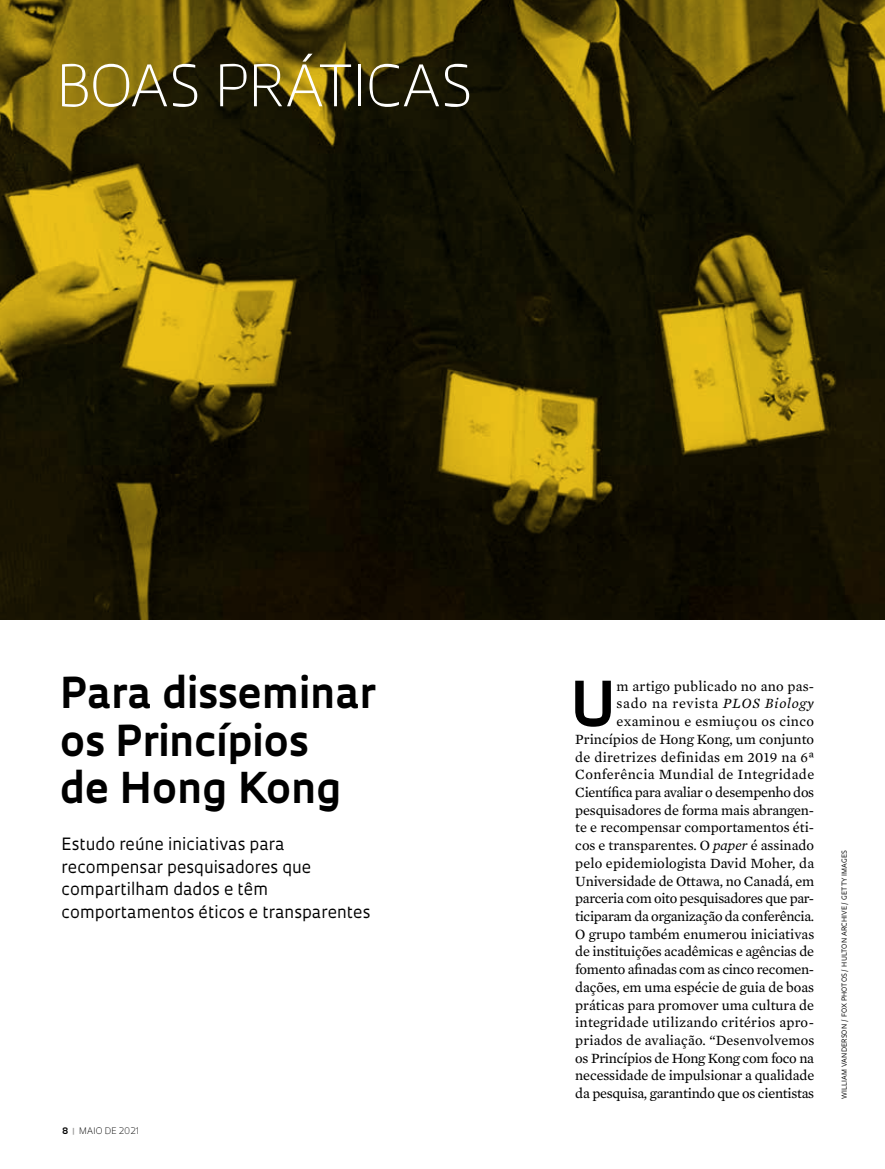
<style>
.page{position:relative;width:885px;height:1169px;background:#fff}
.page>*{position:absolute;margin:0;border:0;box-sizing:border-box;transform-origin:0 0}
.t1{font:700 60.45px "Oculum";color:#000}
.t2{font:300 55.5px "Oculum";letter-spacing:-.015em;color:#fff}
.t3{font:700 41.4px/47.4px "Oculum";color:#000}
.t4{font:16.5px/22.5px "Oculum";color:#000}
.t5{font:14.4px/17.7px "Mercury Text G2";letter-spacing:-.005em;color:#000;text-align:right}
.t6{font:300 8.7px "Oculum";letter-spacing:.01em;color:#000}
.t7{font:6.75px "Oculum";letter-spacing:.015em;color:#000}
.s1{font-weight:700}
.s2{font-weight:700;color:#9d9d9c}
.s3{font-style:italic}
</style>
<div class="page">
<img style="left:0;top:0;width:885px;height:620px">
<h2 class="t2" style="left:57px;top:48px;width:418px">BOAS PRÁTICAS</h2>
<h3 class="t3" style="left:60px;top:667px;width:317px">Para disseminar os Princípios<br>de Hong Kong</h3>
<p class="t4" style="left:62px;top:832px;width:310px">Estudo reúne iniciativas para recompensar pesquisadores que compartilham dados e têm comportamentos éticos e transparentes</p>
<p class="t6" style="left:62px;top:1124px;width:79px"><span class="s1">8</span> <span class="s2">|</span> MAIO DE 2021</p>
<p class="t5" style="left:575px;top:676px;width:241px">m artigo publicado no ano pas-<br>sado na revista <span class="s3">PLOS Biology </span>examinou e esmiuçou os cinco Princípios de Hong Kong, um conjunto de diretrizes definidas em 2019 na 6ª Conferência Mundial de Integridade Científica para avaliar o desempenho dos pesquisadores de forma mais abrangen&shy;te e recompensar comportamentos éti&shy;cos e transparentes. O <span class="s3">paper</span> é assinado pelo epidemiologista David Moher, da Universidade de Ottawa, no Canadá, em parceria com oito pesquisadores que par&shy;ticiparam da organização da conferência.<br>O grupo também enumerou iniciativas de instituições acadêmicas e agências de fomento afinadas com as cinco recomen&shy;dações, em uma espécie de guia de boas práticas para promover uma cultura de integridade utilizando critérios apro&shy;priados de avaliação. “Desenvolvemos os Princípios de Hong Kong com foco na necessidade de impulsionar a qualidade da pesquisa, garantindo que os cientistas</p>
<h1 class="t1" style="left:569px;top:662px;width:47px">U</h1>
<p class="t7" style="left:840px;top:1098px;width:250px;rotate:-90deg">WILLIAM VANDERSON / FOX PHOTOS / HULTON ARCHIVE / GETTY IMAGES</p>
</div>
